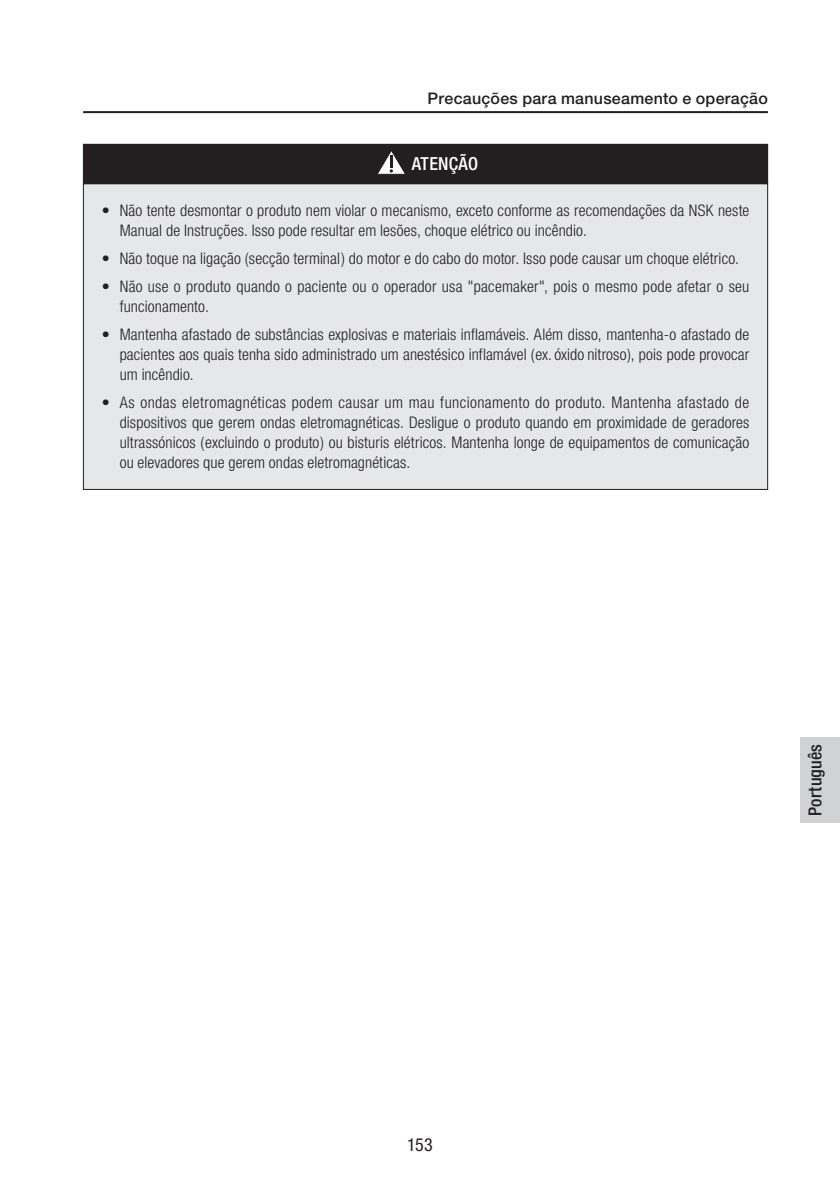
<style>
.page{position:relative;width:840px;height:1191px;background:#fff}
.page>*{position:absolute;margin:0;border:0;box-sizing:border-box;transform-origin:0 0}
.t1{font:500 condensed 18px "Helvetica Neue LT Pro";letter-spacing:.01em;color:#231f20}
.t2{font:500 condensed 18px "Helvetica Neue LT Pro";letter-spacing:.015em;color:#fff}
.t3{font:condensed 18px "Helvetica Neue LT Pro";color:#231f20}
.t4{font:300 condensed 16px/20px "Helvetica Neue LT Pro";letter-spacing:.01em;color:#231f20}
.t5{font:500 16px "Helvetica Neue LT Pro";letter-spacing:.015em;color:#231f20}
</style>
<div class="page">
<div style="left:799px;top:737px;width:40px;height:85px;background:#d1d2d4"></div>
<hr style="left:83px;top:111px;width:684px;height:2px;background:#231f20">
<div style="left:83px;top:144px;width:684px;height:40px;background:#231f20"></div>
<svg style="left:378px;top:151px;width:27px;height:24px"></svg>
<div style="left:83px;top:184px;width:684px;height:305px;background:#e6e7e9"></div>
<p class="t5" style="left:427px;top:88px;width:341px">Precauções para manuseamento e operação</p>
<p class="t2" style="left:411px;top:153px;width:68px">ATENÇÃO</p>
<p class="t4" style="left:120px;top:200px;width:631px;text-indent:-18px">• Não tente desmontar o produto nem violar o mecanismo, exceto conforme as recomendações da NSK neste<br>Manual de Instruções. Isso pode resultar em lesões, choque elétrico ou incêndio.</p>
<p class="t4" style="left:102px;top:248px;width:638px">• Não toque na ligação (secção terminal) do motor e do cabo do motor. Isso pode causar um choque elétrico.</p>
<p class="t4" style="left:120px;top:276px;width:630px;text-indent:-18px">• Não use o produto quando o paciente ou o operador usa "pacemaker", pois o mesmo pode afetar o seu funcionamento.</p>
<p class="t4" style="left:120px;top:324px;width:631px;text-align:justify;text-indent:-18px">• Mantenha afastado de substâncias explosivas e materiais inflamáveis. Além disso, mantenha-o afastado de pacientes aos quais tenha sido administrado um anestésico inflamável (ex. óxido nitroso), pois pode provocar um incêndio.</p>
<p class="t4" style="left:120px;top:392px;width:631px;text-align:justify;text-indent:-18px">• As ondas eletromagnéticas podem causar um mau funcionamento do produto. Mantenha afastado de dispositivos que gerem ondas eletromagnéticas. Desligue o produto quando em proximidade de geradores ultrassónicos (excluindo o produto) ou bisturis elétricos. Mantenha longe de equipamentos de comunicação ou elevadores que gerem ondas eletromagnéticas.</p>
<p class="t1" style="left:803px;top:815px;width:73px;rotate:-90deg">Português</p>
<p class="t3" style="left:407px;top:1134px;width:27px">153</p>
</div>
